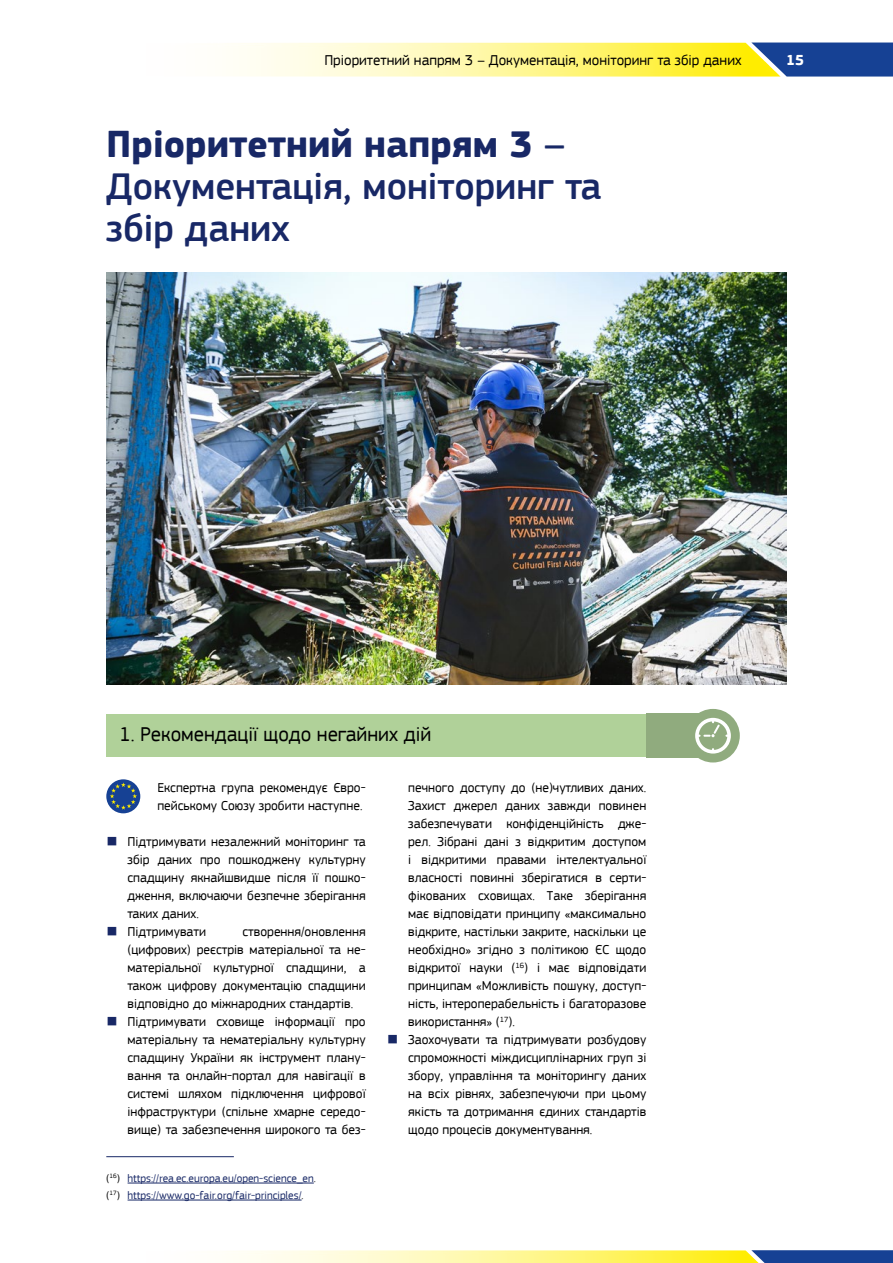
<style>
.page{position:relative;width:893px;height:1263px;background:#fff}
.page>*{position:absolute;margin:0;border:0;box-sizing:border-box;transform-origin:0 0}
.t1{font:500 39px/42px "EC Square Sans Pro";color:#182866}
.H2__GREEN{font:21px "EC Square Sans Pro";color:#000}
.t2{font:15px "EC Square Sans Pro";color:#000}
.t3{font:700 15px "EC Square Sans Pro";color:#fff}
.t4{font:13.5px/18px "EC Square Sans Pro";color:#000;text-align:justify}
.Footnotes{font:11.25px "EC Square Sans Pro";color:#182866}
.s1{font-weight:700}
.s2{color:#182866}
.s3{color:#000}
</style>
<div class="page">
<svg style="left:238px;top:43px;width:655px;height:34px"></svg>
<svg style="left:233px;top:1250px;width:660px;height:13px"></svg>
<div style="left:106px;top:714px;width:540px;height:43px;background:#b0d199"></div>
<hr style="left:106px;top:1156px;width:128px;height:1px;background:#182866">
<hr style="left:128px;top:1183px;width:186px;height:1px;background:#182866">
<hr style="left:128px;top:1200px;width:174px;height:1px;background:#182866">
<div style="left:106px;top:779px;width:34px;height:34px;background:#164194;border-radius:17px"></div>
<svg style="left:110px;top:782px;width:27px;height:28px"></svg>
<div style="left:686px;top:709px;width:54px;height:53px;background:#90ab7e;border-radius:50%"></div>
<svg style="left:646px;top:713px;width:85px;height:45px"></svg>
<img style="left:106px;top:272px;width:680px;height:412px">
<p class="t2" style="left:324px;top:51px;width:419px">Пріоритетний напрям 3 – Документація, моніторинг та збір даних</p>
<p class="t3" style="left:786px;top:51px;width:19px">15</p>
<h1 class="t1" style="left:106px;top:124px;width:497px"><span class="s1">Пріоритетний напрям 3</span> –<br>Документація, моніторинг та збір даних</h1>
<h2 class="H2__GREEN" style="left:119px;top:722px;width:314px">1. Рекомендації щодо негайних дій</h2>
<p class="t4" style="left:157px;top:779px;width:210px">Експертна група рекомендує Євро&shy;пейському Союзу зробити наступне.</p>
<p class="t4" style="left:128px;top:833px;width:240px;text-indent:-21px"><span class="s2">■</span> Підтримувати незалежний моніторинг та збір даних про пошкоджену культурну спадщину якнайшвидше після її пошко&shy;дження, включаючи безпечне зберігання таких даних.</p>
<p class="t4" style="left:106px;top:923px;width:101px"><span class="s2">■</span> Підтримувати</p>
<p class="t4" style="left:128px;top:923px;width:240px;text-indent:115px">створення/оновлення (цифрових) реєстрів матеріальної та не&shy;матеріальної культурної спадщини, а також цифрову документацію спадщини відповідно до міжнародних стандартів.</p>
<p class="t4" style="left:128px;top:1013px;width:240px;text-indent:-21px"><span class="s2">■</span> Підтримувати сховище інформації про матеріальну та нематеріальну культурну спадщину України як інструмент плану&shy;вання та онлайн-портал для навігації в системі шляхом підключення цифрової інфраструктури (спільне хмарне середо&shy;вище) та забезпечення широкого та без-</p>
<p class="Footnotes" style="left:106px;top:1172px;width:211px"><span class="s3">(</span><sup>16</sup><span class="s3">)</span> https://rea.ec.europa.eu/open-science_en<span class="s3">.</span></p>
<p class="Footnotes" style="left:106px;top:1189px;width:199px"><span class="s3">(</span><sup>17</sup><span class="s3">)</span> https://www.go-fair.org/fair-principles/<span class="s3">.</span></p>
<p class="t4" style="left:408px;top:779px;width:240px">печного доступу до (не)чутливих даних.<br>Захист джерел даних завжди повинен забезпечувати конфіденційність дже&shy;рел. Зібрані дані з відкритим доступом і відкритими правами інтелектуальної власності повинні зберігатися в серти&shy;фікованих сховищах. Таке зберігання має відповідати принципу «максимально відкрите, настільки закрите, наскільки це необхідно» згідно з політикою ЄС щодо відкритої науки (<sup>16</sup>) і має відповідати принципам «Можливість пошуку, доступ&shy;ність, інтероперабельність і багаторазове використання» (<sup>17</sup>).</p>
<p class="t4" style="left:408px;top:1031px;width:240px;text-indent:-21px"><span class="s2">■</span> Заохочувати та підтримувати розбудову спроможності міждисциплінарних груп зі збору, управління та моніторингу даних на всіх рівнях, забезпечуючи при цьому якість та дотримання єдиних стандартів щодо процесів документування.</p>
</div>
